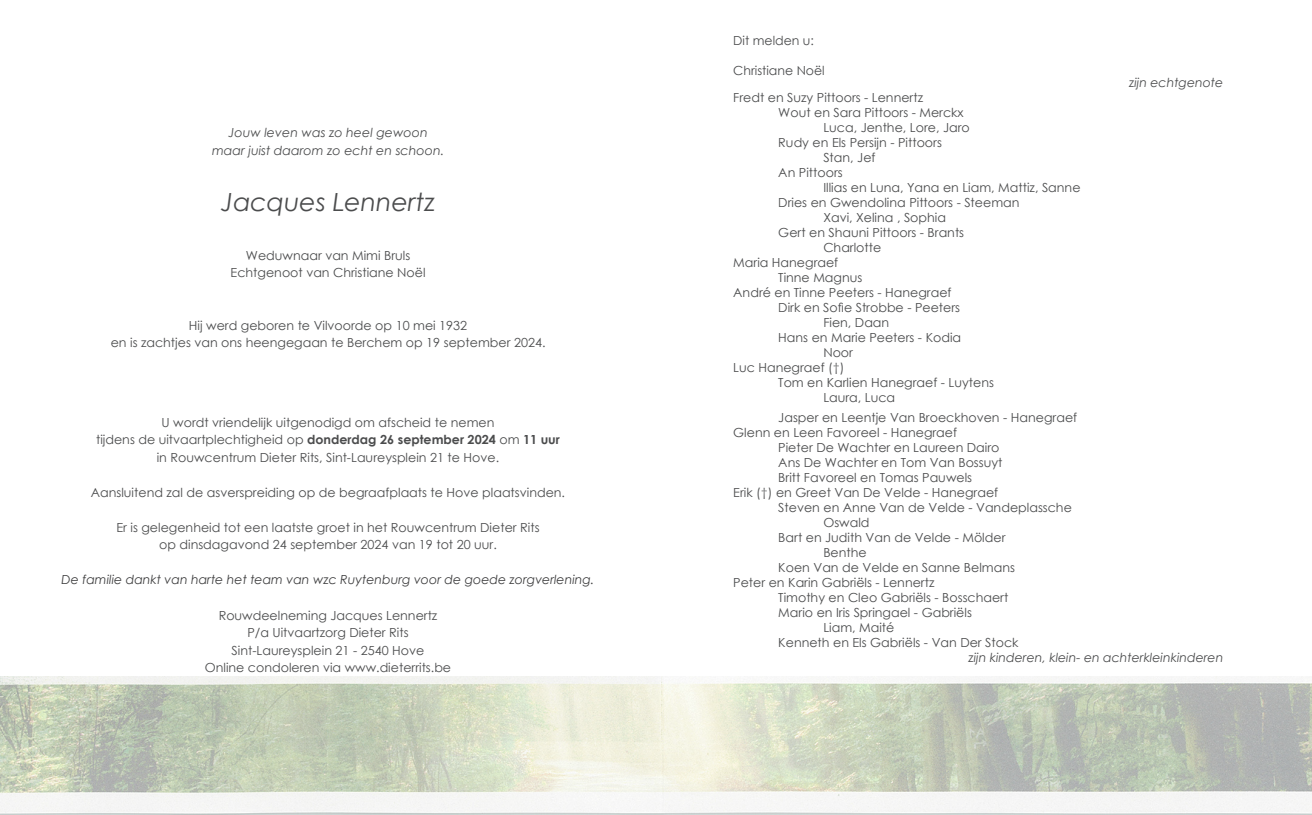
<style>
.page{position:relative;width:1312px;height:815px;background:#fff}
.page>*{position:absolute;margin:0;border:0;box-sizing:border-box;transform-origin:0 0}
.t1{font:italic 25px "Century Gothic";color:#4b4c4d}
.t2{font:12.5px/17.5px "Century Gothic";color:#4b4c4d;text-align:center}
.t3{font:italic 12.5px "Century Gothic";color:#4b4c4d}
.t4{font:italic 12.5px "Century Gothic";color:#3e3e3f}
.s1{font-weight:700}
</style>
<div class="page">
<img style="left:0;top:676px;width:1311px;height:139px">
<p class="t3" style="left:228px;top:124px;width:201px">Jouw leven was zo heel gewoon</p>
<p class="t3" style="left:212px;top:141px;width:234px">maar juist daarom zo echt en schoon.</p>
<p class="t1" style="left:221px;top:184px;width:215px">Jacques Lennertz</p>
<p class="t2" style="left:246px;top:246px;width:166px">Weduwnaar van Mimi Bruls</p>
<p class="t2" style="left:230px;top:264px;width:196px">Echtgenoot van Christiane Noël</p>
<p class="t2" style="left:111px;top:316px;width:436px">Hij werd geboren te Vilvoorde op 10 mei 1932<br>en is zachtjes van ons heengegaan te Berchem op 19 september 2024.</p>
<p class="t2" style="left:161px;top:414px;width:334px">U wordt vriendelijk uitgenodigd om afscheid te nemen</p>
<p class="t2" style="left:96px;top:431px;width:465px">tijdens de uitvaartplechtigheid op <span class="s1">donderdag 26 september 2024</span> om <span class="s1">11 uur</span></p>
<p class="t2" style="left:157px;top:449px;width:344px">in Rouwcentrum Dieter Rits, Sint-Laureysplein 21 te Hove.</p>
<p class="t2" style="left:91px;top:484px;width:475px">Aansluitend zal de asverspreiding op de begraafplaats te Hove plaatsvinden.</p>
<p class="t2" style="left:116px;top:519px;width:424px">Er is gelegenheid tot een laatste groet in het Rouwcentrum Dieter Rits</p>
<p class="t2" style="left:159px;top:536px;width:339px">op dinsdagavond 24 september 2024 van 19 tot 20 uur.</p>
<p class="t4" style="left:62px;top:571px;width:534px">De familie dankt van harte het team van wzc Ruytenburg voor de goede zorgverlening.</p>
<p class="t2" style="left:219px;top:606px;width:220px">Rouwdeelneming Jacques Lennertz</p>
<p class="t2" style="left:247px;top:624px;width:163px">P/a Uitvaartzorg Dieter Rits</p>
<p class="t2" style="left:231px;top:641px;width:194px">Sint-Laureysplein 21 - 2540 Hove</p>
<p class="t2" style="left:205px;top:659px;width:248px">Online condoleren via www.dieterrits.be</p>
<p class="t2" style="left:733px;top:31px;width:82px">Dit melden u:</p>
<p class="t2" style="left:733px;top:61px;width:93px">Christiane Noël</p>
<p class="t3" style="left:1128px;top:74px;width:96px">zijn echtgenote</p>
<p class="t2" style="left:733px;top:89px;width:191px">Fredt en Suzy Pittoors - Lennertz</p>
<p class="t2" style="left:778px;top:104px;width:187px">Wout en Sara Pittoors - Merckx</p>
<p class="t2" style="left:823px;top:119px;width:148px">Luca, Jenthe, Lore, Jaro</p>
<p class="t2" style="left:778px;top:134px;width:165px">Rudy en Els Persijn - Pittoors</p>
<p class="t2" style="left:823px;top:149px;width:54px">Stan, Jef</p>
<p class="t2" style="left:778px;top:164px;width:66px">An Pittoors</p>
<p class="t2" style="left:823px;top:179px;width:259px">Illias en Luna, Yana en Liam, Mattiz, Sanne</p>
<p class="t2" style="left:778px;top:194px;width:243px">Dries en Gwendolina Pittoors - Steeman</p>
<p class="t2" style="left:823px;top:209px;width:124px">Xavi, Xelina , Sophia</p>
<p class="t2" style="left:778px;top:224px;width:187px">Gert en Shauni Pittoors - Brants</p>
<p class="t2" style="left:823px;top:239px;width:59px">Charlotte</p>
<p class="t2" style="left:733px;top:254px;width:106px">Maria Hanegraef</p>
<p class="t2" style="left:778px;top:269px;width:86px">Tinne Magnus</p>
<p class="t2" style="left:733px;top:284px;width:220px">André en Tinne Peeters - Hanegraef</p>
<p class="t2" style="left:778px;top:299px;width:183px">Dirk en Sofie Strobbe - Peeters</p>
<p class="t2" style="left:823px;top:314px;width:67px">Fien, Daan</p>
<p class="t2" style="left:778px;top:329px;width:184px">Hans en Marie Peeters - Kodia</p>
<p class="t2" style="left:823px;top:344px;width:31px">Noor</p>
<p class="t2" style="left:733px;top:359px;width:113px">Luc Hanegraef (†)</p>
<p class="t2" style="left:778px;top:374px;width:217px">Tom en Karlien Hanegraef - Luytens</p>
<p class="t2" style="left:823px;top:389px;width:73px">Laura, Luca</p>
<p class="t2" style="left:778px;top:409px;width:300px">Jasper en Leentje Van Broeckhoven - Hanegraef</p>
<p class="t2" style="left:733px;top:424px;width:225px">Glenn en Leen Favoreel - Hanegraef</p>
<p class="t2" style="left:778px;top:439px;width:223px">Pieter De Wachter en Laureen Dairo</p>
<p class="t2" style="left:778px;top:454px;width:226px">Ans De Wachter en Tom Van Bossuyt</p>
<p class="t2" style="left:778px;top:469px;width:195px">Britt Favoreel en Tomas Pauwels</p>
<p class="t2" style="left:733px;top:484px;width:266px">Erik (†) en Greet Van De Velde - Hanegraef</p>
<p class="t2" style="left:778px;top:499px;width:295px">Steven en Anne Van de Velde - Vandeplassche</p>
<p class="t2" style="left:823px;top:514px;width:48px">Oswald</p>
<p class="t2" style="left:778px;top:529px;width:228px">Bart en Judith Van de Velde - Mölder</p>
<p class="t2" style="left:823px;top:544px;width:45px">Benthe</p>
<p class="t2" style="left:778px;top:559px;width:238px">Koen Van de Velde en Sanne Belmans</p>
<p class="t2" style="left:733px;top:574px;width:202px">Peter en Karin Gabriëls - Lennertz</p>
<p class="t2" style="left:778px;top:589px;width:231px">Timothy en Cleo Gabriëls - Bosschaert</p>
<p class="t2" style="left:778px;top:604px;width:195px">Mario en Iris Springael - Gabriëls</p>
<p class="t2" style="left:823px;top:619px;width:73px">Liam, Maité</p>
<p class="t2" style="left:778px;top:634px;width:242px">Kenneth en Els Gabriëls - Van Der Stock</p>
<p class="t3" style="left:968px;top:649px;width:256px">zijn kinderen, klein- en achterkleinkinderen</p>
</div>
